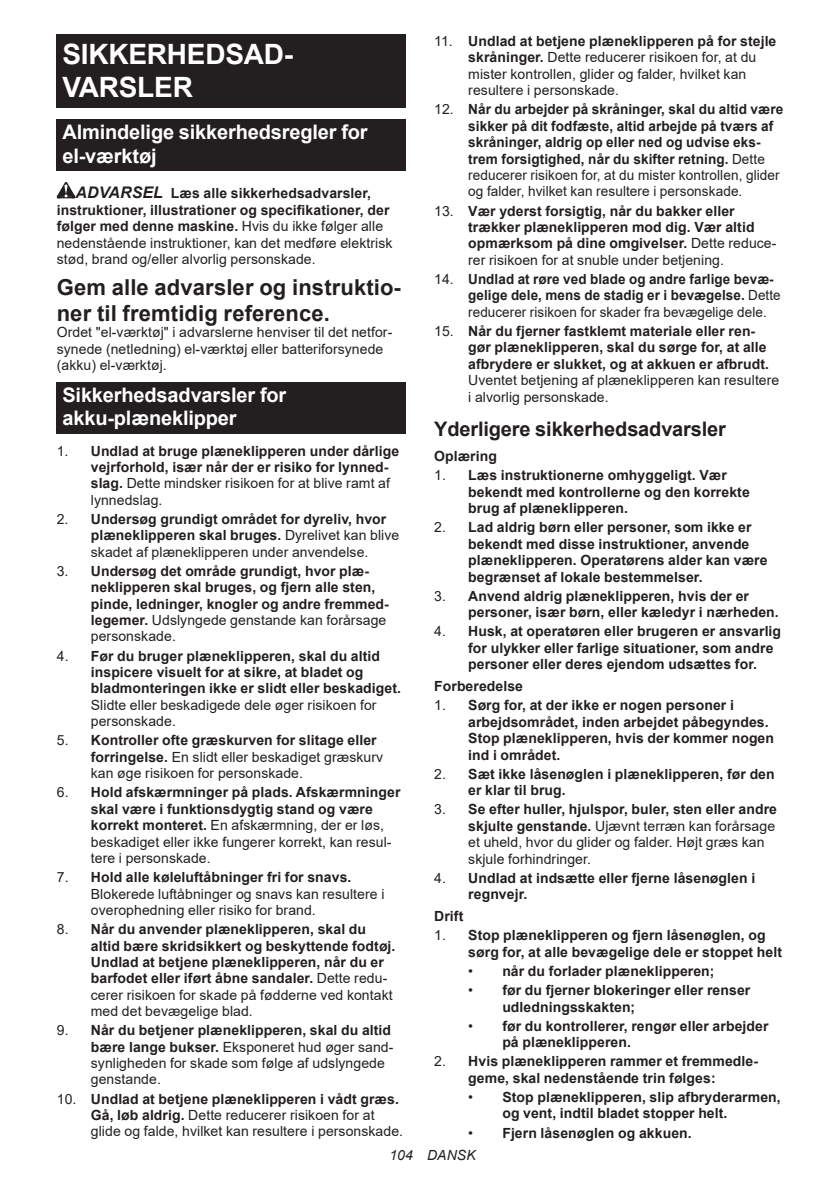
<style>
.page{position:relative;width:840px;height:1191px;background:#fff}
.page>*{position:absolute;margin:0;border:0;box-sizing:border-box;transform-origin:0 0}
.t1{font:700 28px/32.8px "Arial";letter-spacing:-.01em;color:#fff}
.t2{font:700 22px/25.8px "Arial";letter-spacing:.005em;color:#231f20}
.t3{font:700 20px/23.4px "Arial";letter-spacing:-.01em;color:#fff}
.t4{font:700 20px "Arial";letter-spacing:-.01em;color:#231f20}
.t5{font:700 14px/16.4px "Arial";letter-spacing:.005em;color:#231f20}
.t6{font:14px/16.4px "Arial";letter-spacing:.005em;color:#231f20}
.t7{font:700 14px/16.4px "Arial";letter-spacing:.005em;color:#231f20;scale:.96 1}
.t8{font:italic 14px "Arial";letter-spacing:.005em;color:#231f20}
.s1{font-weight:700;font-style:italic;font-size:16px}
.s2{font-weight:700}
.s3{font-weight:400}
</style>
<div class="page">
<div style="left:57px;top:34px;width:348px;height:74px;background:#231f20"></div>
<div style="left:57px;top:119px;width:348px;height:52px;background:#231f20"></div>
<svg style="left:57px;top:182px;width:18px;height:16px"></svg>
<div style="left:57px;top:381px;width:348px;height:52px;background:#231f20"></div>
<h1 class="t1" style="left:62px;top:38px;width:232px">SIKKERHEDSAD-<br>VARSLER</h1>
<h3 class="t3" style="left:62px;top:121px;width:307px">Almindelige sikkerhedsregler for el-værktøj</h3>
<p class="t6" style="left:57px;top:185px;width:337px;text-indent:19px"><span class="s1">ADVARSEL</span> <span class="s2">Læs alle sikkerhedsadvarsler, instruktioner, illustrationer og specifikationer, der følger med denne maskine.</span> Hvis du ikke følger alle nedenstående instruktioner, kan det medføre elektrisk stød, brand og/eller alvorlig personskade.</p>
<h2 class="t2" style="left:57px;top:275px;width:345px">Gem alle advarsler og instruktio&shy;ner til fremtidig reference.</h2>
<p class="t6" style="left:57px;top:324px;width:337px">Ordet "el-værktøj" i advarslerne henviser til det netfor&shy;synede (netledning) el-værktøj eller batteriforsynede (akku) el-værktøj.</p>
<h3 class="t3" style="left:62px;top:383px;width:225px">Sikkerhedsadvarsler for akku-plæneklipper</h3>
<p class="t5" style="left:91px;top:442px;width:309px;text-indent:-34px"><span class="s3">1.</span> Undlad at bruge plæneklipperen under dårlige vejrforhold, især når der er risiko for lynned&shy;slag. <span class="s3">Dette mindsker risikoen for at blive ramt af lynnedslag.</span></p>
<p class="t5" style="left:91px;top:511px;width:310px;text-indent:-34px"><span class="s3">2.</span> Undersøg grundigt området for dyreliv, hvor plæneklipperen skal bruges. <span class="s3">Dyrelivet kan blive skadet af plæneklipperen under anvendelse.</span></p>
<p class="t5" style="left:91px;top:563px;width:299px;text-indent:-34px"><span class="s3">3.</span> Undersøg det område grundigt, hvor plæ&shy;neklipperen skal bruges, og fjern alle sten, pinde, ledninger, knogler og andre fremmed&shy;legemer. <span class="s3">Udslyngede genstande kan forårsage personskade.</span></p>
<p class="t5" style="left:91px;top:647px;width:311px;text-indent:-34px"><span class="s3">4.</span> Før du bruger plæneklipperen, skal du altid inspicere visuelt for at sikre, at bladet og bladmonteringen ikke er slidt eller beskadiget.</p>
<p class="t6" style="left:91px;top:696px;width:287px">Slidte eller beskadigede dele øger risikoen for personskade.</p>
<p class="t6" style="left:91px;top:732px;width:293px;text-indent:-34px">5. <span class="s2">Kontroller ofte græskurven for slitage eller forringelse.</span> En slidt eller beskadiget græskurv kan øge risikoen for personskade.</p>
<p class="t5" style="left:91px;top:784px;width:311px;text-indent:-34px"><span class="s3">6.</span> Hold afskærmninger på plads. Afskærmninger skal være i funktionsdygtig stand og være korrekt monteret. <span class="s3">En afskærmning, der er løs, beskadiget eller ikke fungerer korrekt, kan resul&shy;tere i personskade.</span></p>
<p class="t6" style="left:91px;top:869px;width:295px;text-indent:-34px">7. <span class="s2">Hold alle køleluftåbninger fri for snavs.<br></span>Blokerede luftåbninger og snavs kan resultere i overophedning eller risiko for brand.</p>
<p class="t5" style="left:91px;top:921px;width:306px;text-indent:-34px"><span class="s3">8.</span> Når du anvender plæneklipperen, skal du altid bære skridsikkert og beskyttende fodtøj.<br>Undlad at betjene plæneklipperen, når du er barfodet eller iført åbne sandaler. <span class="s3">Dette redu&shy;cerer risikoen for skade på fødderne ved kontakt med det bevægelige blad.</span></p>
<p class="t6" style="left:91px;top:1022px;width:304px;text-indent:-34px">9. <span class="s2">Når du betjener plæneklipperen, skal du altid bære lange bukser.</span> Eksponeret hud øger sand&shy;synligheden for skade som følge af udslyngede genstande.</p>
<p class="t6" style="left:91px;top:1090px;width:313px;text-indent:-34px">10. <span class="s2">Undlad at betjene plæneklipperen i vådt græs.<br>Gå, løb aldrig.</span> Dette reducerer risikoen for at glide og falde, hvilket kan resultere i personskade.</p>
<p class="t6" style="left:468px;top:33px;width:309px;text-indent:-34px">11. <span class="s2">Undlad at betjene plæneklipperen på for stejle skråninger.</span> Dette reducerer risikoen for, at du mister kontrollen, glider og falder, hvilket kan resultere i personskade.</p>
<p class="t5" style="left:468px;top:101px;width:316px;text-indent:-34px"><span class="s3">12.</span> Når du arbejder på skråninger, skal du altid være sikker på dit fodfæste, altid arbejde på tværs af skråninger, aldrig op eller ned og udvise eks&shy;trem forsigtighed, når du skifter retning. <span class="s3">Dette reducerer risikoen for, at du mister kontrollen, glider og falder, hvilket kan resultere i personskade.</span></p>
<p class="t5" style="left:468px;top:203px;width:309px;text-indent:-34px"><span class="s3">13.</span> Vær yderst forsigtig, når du bakker eller trækker plæneklipperen mod dig. Vær altid opmærksom på dine omgivelser. <span class="s3">Dette reduce&shy;rer risikoen for at snuble under betjening.</span></p>
<p class="t7" style="left:468px;top:271px;width:327px;text-indent:-34px"><span class="s3">14.</span> Undlad at røre ved blade og andre farlige bevæ&shy;gelige dele, mens de stadig er i bevægelse. <span class="s3">Dette reducerer risikoen for skader fra bevægelige dele.</span></p>
<p class="t5" style="left:468px;top:323px;width:302px;text-indent:-34px"><span class="s3">15.</span> Når du fjerner fastklemt materiale eller ren&shy;gør plæneklipperen, skal du sørge for, at alle afbrydere er slukket, og at akkuen er afbrudt.</p>
<p class="t6" style="left:468px;top:372px;width:312px">Uventet betjening af plæneklipperen kan resultere i alvorlig personskade.</p>
<h3 class="t4" style="left:434px;top:415px;width:293px">Yderligere sikkerhedsadvarsler</h3>
<p class="t5" style="left:434px;top:448px;width:64px">Oplæring</p>
<p class="t5" style="left:468px;top:467px;width:283px;text-indent:-34px"><span class="s3">1.</span> Læs instruktionerne omhyggeligt. Vær bekendt med kontrollerne og den korrekte brug af plæneklipperen.</p>
<p class="t5" style="left:468px;top:519px;width:300px;text-indent:-34px"><span class="s3">2.</span> Lad aldrig børn eller personer, som ikke er bekendt med disse instruktioner, anvende plæneklipperen. Operatørens alder kan være begrænset af lokale bestemmelser.</p>
<p class="t5" style="left:468px;top:588px;width:312px;text-indent:-34px"><span class="s3">3.</span> Anvend aldrig plæneklipperen, hvis der er personer, især børn, eller kæledyr i nærheden.</p>
<p class="t5" style="left:468px;top:623px;width:314px;text-indent:-34px"><span class="s3">4.</span> Husk, at operatøren eller brugeren er ansvarlig for ulykker eller farlige situationer, som andre personer eller deres ejendom udsættes for.</p>
<p class="t5" style="left:434px;top:678px;width:90px">Forberedelse</p>
<p class="t5" style="left:468px;top:697px;width:307px;text-indent:-34px"><span class="s3">1.</span> Sørg for, at der ikke er nogen personer i arbejdsområdet, inden arbejdet påbegyndes.<br>Stop plæneklipperen, hvis der kommer nogen ind i området.</p>
<p class="t5" style="left:468px;top:765px;width:308px;text-indent:-34px"><span class="s3">2.</span> Sæt ikke låsenøglen i plæneklipperen, før den er klar til brug.</p>
<p class="t6" style="left:468px;top:801px;width:310px;text-indent:-34px">3. <span class="s2">Se efter huller, hjulspor, buler, sten eller andre skjulte genstande.</span> Ujævnt terræn kan forårsage et uheld, hvor du glider og falder. Højt græs kan skjule forhindringer.</p>
<p class="t5" style="left:468px;top:869px;width:288px;text-indent:-34px"><span class="s3">4.</span> Undlad at indsætte eller fjerne låsenøglen i regnvejr.</p>
<p class="t5" style="left:434px;top:908px;width:31px">Drift</p>
<p class="t5" style="left:468px;top:927px;width:315px;text-indent:-34px"><span class="s3">1.</span> Stop plæneklipperen og fjern låsenøglen, og sørg for, at alle bevægelige dele er stoppet helt</p>
<p class="t5" style="left:468px;top:963px;width:248px"><span class="s3">•</span> når du forlader plæneklipperen;</p>
<p class="t5" style="left:502px;top:982px;width:249px;text-indent:-34px"><span class="s3">•</span> før du fjerner blokeringer eller renser udledningsskakten;</p>
<p class="t5" style="left:502px;top:1017px;width:267px;text-indent:-34px"><span class="s3">•</span> før du kontrollerer, rengør eller arbejder på plæneklipperen.</p>
<p class="t5" style="left:434px;top:1053px;width:325px;text-align:center"><span class="s3">2.</span> Hvis plæneklipperen rammer et fremmedle&shy;geme, skal nedenstående trin følges:</p>
<p class="t5" style="left:502px;top:1089px;width:280px;text-indent:-34px"><span class="s3">•</span> Stop plæneklipperen, slip afbryderarmen, og vent, indtil bladet stopper helt.</p>
<p class="t5" style="left:468px;top:1124px;width:225px"><span class="s3">•</span> Fjern låsenøglen og akkuen.</p>
<p class="t8" style="left:389px;top:1146px;width:88px">104 DANSK</p>
</div>
